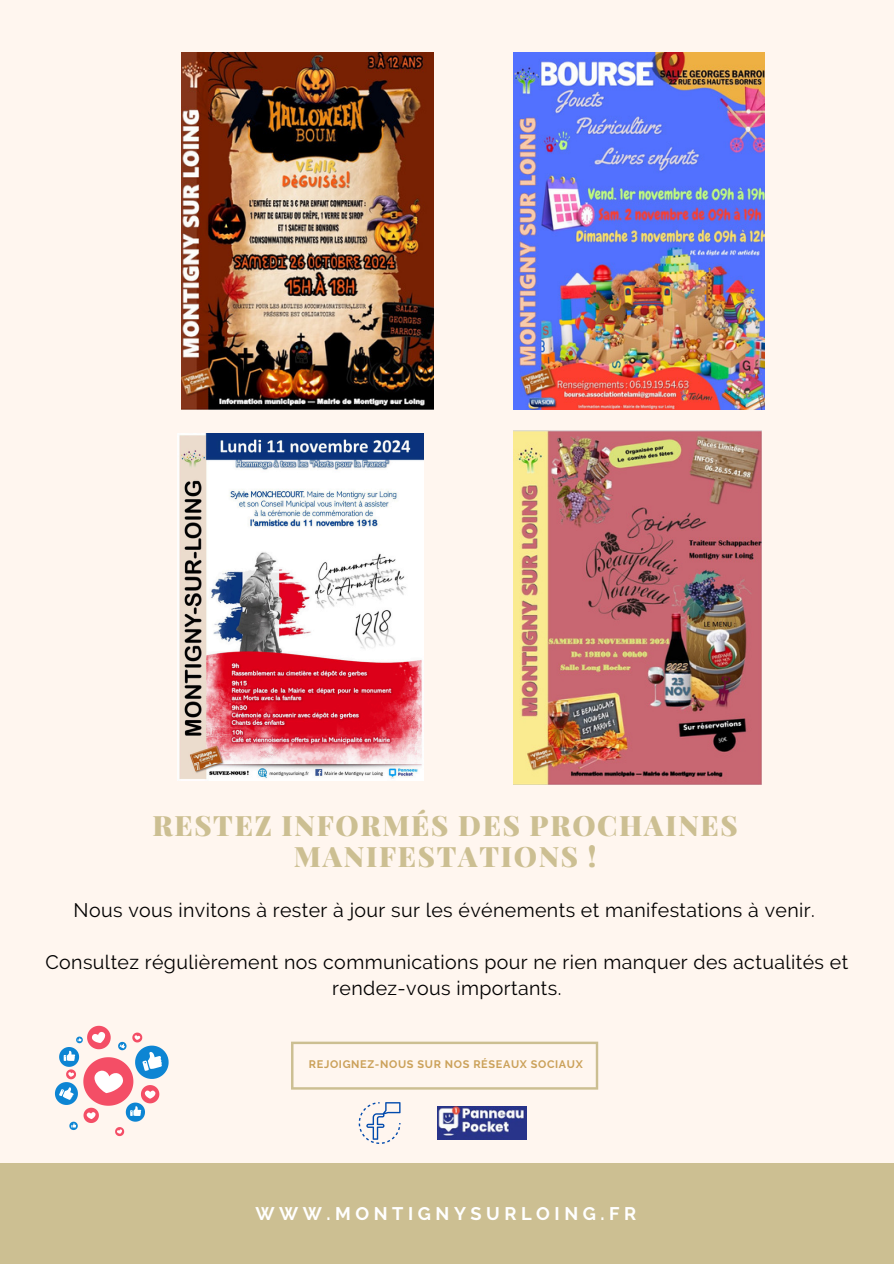
<style>
.page{position:relative;width:894px;height:1264px;background:#fff}
.page>*{position:absolute;margin:0;border:0;box-sizing:border-box;transform-origin:0 0}
.t1{font:900 28.2px/30.3px "Playfair Display";letter-spacing:.06em;color:#ccbf92;text-align:center}
.t2{font:19.5px/25.8px "Raleway";letter-spacing:.02em;color:#000;text-align:center}
.t3{font:700 18.15px "Raleway";letter-spacing:.25em;color:#fff}
.t4{font:700 10.95px "Raleway";letter-spacing:.06em;color:#cba15a}
</style>
<div class="page">
<div style="left:0;top:0;width:893px;height:1263px;background:#fff6ef"></div>
<svg style="left:291px;top:1041px;width:307px;height:48px"></svg>
<div style="left:0;top:1163px;width:893px;height:100px;background:#ccbf92"></div>
<img style="left:513px;top:53px;width:251px;height:356px">
<svg style="left:55px;top:1025px;width:113px;height:111px"></svg>
<svg style="left:358px;top:1102px;width:42px;height:41px"></svg>
<img style="left:437px;top:1106px;width:89px;height:33px">
<img style="left:178px;top:434px;width:245px;height:346px">
<img style="left:513px;top:431px;width:247px;height:353px">
<img style="left:181px;top:53px;width:252px;height:356px">
<h3 class="t1" style="left:152px;top:809px;width:587px">RESTEZ INFORMÉS DES PROCHAINES<br>MANIFESTATIONS !</h3>
<h3 class="t2" style="left:74px;top:897px;width:742px">Nous vous invitons à rester à jour sur les événements et manifestations à venir.</h3>
<p class="t2" style="left:45px;top:948px;width:804px">Consultez régulièrement nos communications pour ne rien manquer des actualités et rendez-vous importants.</p>
<p class="t4" style="left:309px;top:1058px;width:275px">REJOIGNEZ-NOUS SUR NOS RÉSEAUX SOCIAUX</p>
<p class="t3" style="left:255px;top:1203px;width:382px">WWW.MONTIGNYSURLOING.FR</p>
</div>
